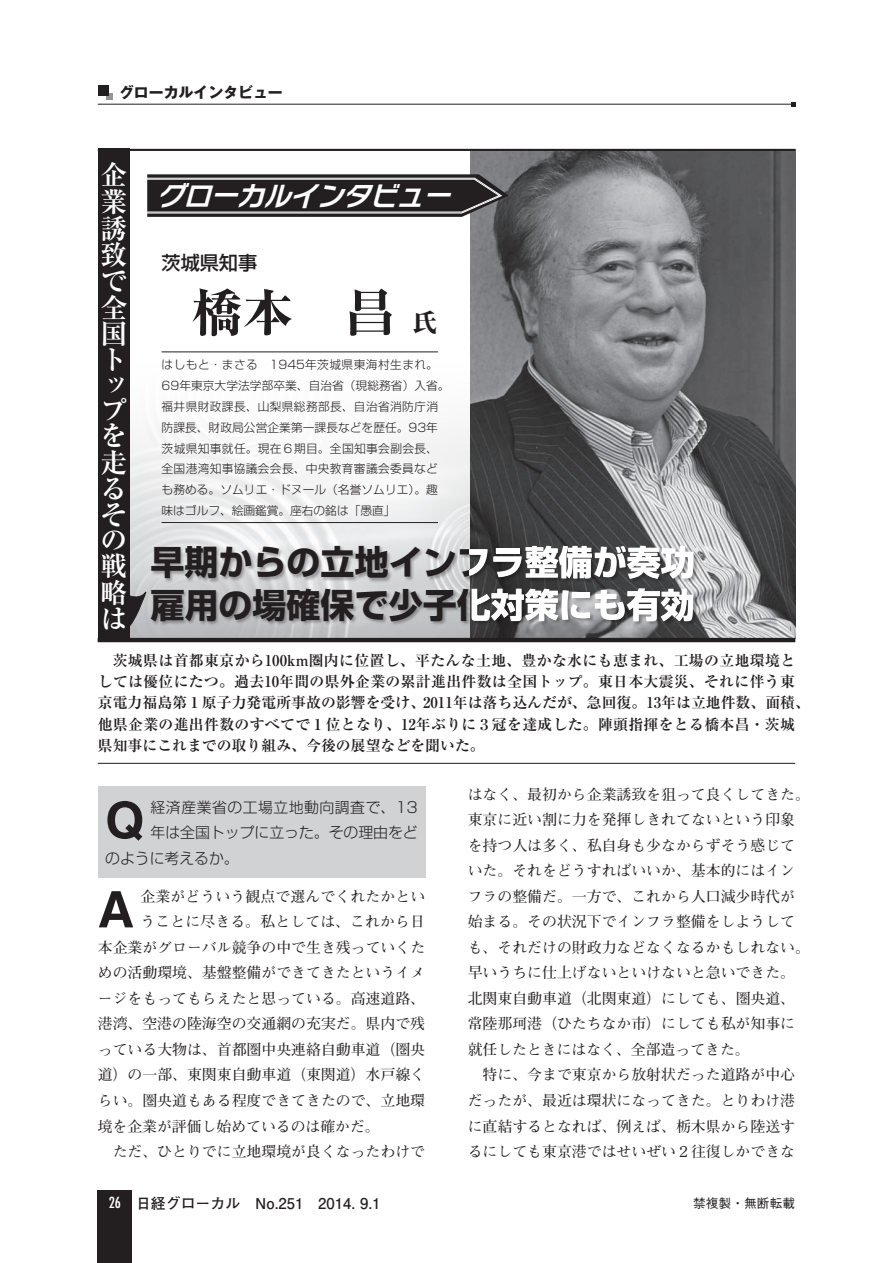
<style>
.page{position:relative;width:893px;height:1263px;background:#fff}
.page>*{position:absolute;margin:0;border:0;box-sizing:border-box;transform-origin:0 0}
.維新-名前{font:800 51px "Ryumin Pro";color:#231f20}
.維新-本文_質問一行目{font:700 50.4px "Helvetica LT Std";color:#231f20}
.t1{font:700 34.05px/42.5px "Shin Go Pro";color:#231f20}
.t2{font:700 27.45px/26.1px "Ryumin Pro";color:#fff}
.t3{font:italic 700 26.55px "Typelabo N Std De";color:#fff}
.維新-肩書き{font:500 19.2px "Shin Go Pro";color:#231f20}
.維新-本文{font:700 14.85px/25.5px "Futo Min A101 Pro";color:#231f20}
.維新-リード{font:700 14.85px/21.3px "Ryumin Pro";letter-spacing:.02em;color:#231f20}
.維新-本文_質問一行目-2{font:700 14.85px "Futo Min A101 Pro";color:#231f20}
.t4{font:300 14.85px "Shin Go Pro";letter-spacing:-.005em;color:#231f20}
.t5{font:700 14.85px "Futo Go B101 Pro";color:#231f20}
.t6{font:300 14.85px "Shin Go Pro";letter-spacing:.03em;color:#231f20}
.柱-左{font:700 14.85px "Gothic MB101 Pro";color:#231f20}
.t7{font:condensed 14.85px "Futura Std";color:#fff}
.t8{font:500 12.75px "Gothic BBB Pro";color:#231f20}
.維新-経歴{font:300 11.7px/20.9px "Shin Go Pro";letter-spacing:.03em;color:#231f20}
.s1{font-size:25.5px}
</style>
<div class="page">
<hr style="left:98px;top:104px;width:697px;height:1px;background:#231f20">
<svg style="left:791px;top:102px;width:4px;height:4px"></svg>
<div style="left:106px;top:94px;width:7px;height:6px;background:#939598"></div>
<div style="left:98px;top:85px;width:10px;height:11px;background:#231f20"></div>
<div style="left:98px;top:1191px;width:34px;height:72px;background:#231f20"></div>
<div style="left:98px;top:787px;width:327px;height:91px;background:#d1d2d4"></div>
<hr style="left:98px;top:763px;width:697px;height:1px;background:#231f20">
<img style="left:130px;top:426px;width:340px;height:212px">
<img style="left:149px;top:544px;width:320px;height:42px">
<img style="left:149px;top:586px;width:320px;height:45px">
<img style="left:470px;top:151px;width:325px;height:487px">
<img style="left:469px;top:544px;width:232px;height:42px">
<img style="left:469px;top:586px;width:232px;height:45px">
<svg style="left:470px;top:549px;width:17px;height:27px"></svg>
<svg style="left:493px;top:546px;width:200px;height:33px"></svg>
<svg style="left:472px;top:588px;width:221px;height:33px"></svg>
<hr style="left:162px;top:352px;width:276px;height:1px;background:#231f20">
<hr style="left:162px;top:522px;width:276px;height:1px;background:#231f20">
<hr style="left:98px;top:149px;width:697px;height:2px;background:#231f20">
<hr style="left:98px;top:638px;width:697px;height:4px;background:#231f20">
<div style="left:98px;top:149px;width:32px;height:493px;background:#231f20"></div>
<svg style="left:147px;top:174px;width:362px;height:43px"></svg>
<svg style="left:130px;top:592px;width:16px;height:38px"></svg>
<p class="柱-左" style="left:119px;top:80px;width:165px">グローカルインタビュー</p>
<p class="t2" style="left:100px;top:160px;width:28px">企業誘致で全国トップを走るその戦略は</p>
<p class="t3" style="left:157px;top:175px;width:303px">グローカルインタビュー</p>
<p class="維新-肩書き" style="left:162px;top:247px;width:97px">茨城県知事</p>
<p class="維新-名前" style="left:191px;top:273px;width:248px">橋本　昌 <span class="s1">氏</span></p>
<p class="維新-経歴" style="left:162px;top:353px;width:290px">はしもと・まさる　1945年茨城県東海村生まれ。<br>69年東京大学法学部卒業、自治省（現総務省）入省。福井県財政課長、山梨県総務部長、自治省消防庁消防課長、財政局公営企業第一課長などを歴任。93年茨城県知事就任。現在６期目。全国知事会副会長、全国港湾知事協議会会長、中央教育審議会委員なども務める。ソムリエ・ドヌール（名誉ソムリエ）。趣味はゴルフ、絵画鑑賞。座右の銘は「愚直」</p>
<p class="t1" style="left:151px;top:538px;width:546px">早期からの立地インフラ整備が奏功雇用の場確保で少子化対策にも有効</p>
<p class="維新-リード" style="left:98px;top:649px;width:714px;text-indent:15px">茨城県は首都東京から100km圏内に位置し、平たんな土地、豊かな水にも恵まれ、工場の立地環境としては優位にたつ。過去10年間の県外企業の累計進出件数は全国トップ。東日本大震災、それに伴う東京電力福島第１原子力発電所事故の影響を受け、2011年は落ち込んだが、急回復。13年は立地件数、面積、他県企業の進出件数のすべてで１位となり、12年ぶりに３冠を達成した。陣頭指揮をとる橋本昌・茨城県知事にこれまでの取り組み、今後の展望などを聞いた。</p>
<p class="維新-本文_質問一行目" style="left:105px;top:789px;width:41px">Q</p>
<p class="t6" style="left:151px;top:795px;width:269px">経済産業省の工場立地動向調査で、13</p>
<p class="t4" style="left:151px;top:820px;width:269px">年は全国トップに立った。その理由をど</p>
<p class="t4" style="left:105px;top:846px;width:135px">のように考えるか。</p>
<p class="維新-本文_質問一行目" style="left:98px;top:879px;width:38px">A</p>
<p class="維新-本文_質問一行目-2" style="left:140px;top:885px;width:286px">企業がどういう観点で選んでくれたかとい</p>
<p class="維新-本文_質問一行目-2" style="left:140px;top:910px;width:286px">うことに尽きる。私としては、これから日</p>
<p class="維新-本文_質問一行目-2" style="left:98px;top:936px;width:329px">本企業がグローバル競争の中で生き残っていくた</p>
<p class="維新-本文_質問一行目-2" style="left:98px;top:961px;width:329px">めの活動環境、基盤整備ができてきたというイメ</p>
<p class="維新-本文_質問一行目-2" style="left:98px;top:987px;width:329px">ージをもってもらえたと思っている。高速道路、</p>
<p class="維新-本文_質問一行目-2" style="left:98px;top:1012px;width:329px">港湾、空港の陸海空の交通網の充実だ。県内で残</p>
<p class="維新-本文_質問一行目-2" style="left:98px;top:1038px;width:329px">っている大物は、首都圏中央連絡自動車道（圏央</p>
<p class="維新-本文_質問一行目-2" style="left:98px;top:1063px;width:329px">道）の一部、東関東自動車道（東関道）水戸線く</p>
<p class="維新-本文_質問一行目-2" style="left:98px;top:1089px;width:329px">らい。圏央道もある程度できてきたので、立地環</p>
<p class="維新-本文_質問一行目-2" style="left:98px;top:1114px;width:283px">境を企業が評価し始めているのは確かだ。</p>
<p class="維新-本文" style="left:113px;top:1137px;width:314px">ただ、ひとりでに立地環境が良くなったわけで</p>
<p class="維新-本文" style="left:468px;top:780px;width:344px">はなく、最初から企業誘致を狙って良くしてきた。東京に近い割に力を発揮しきれてないという印象を持つ人は多く、私自身も少なからずそう感じていた。それをどうすればいいか、基本的にはインフラの整備だ。一方で、これから人口減少時代が始まる。その状況下でインフラ整備をしようしても、それだけの財政力などなくなるかもしれない。早いうちに仕上げないといけないと急いできた。北関東自動車道（北関東道）にしても、圏央道、常陸那珂港（ひたちなか市）にしても私が知事に就任したときにはなく、全部造ってきた。</p>
<p class="維新-本文" style="left:468px;top:1060px;width:329px;text-align:justify;text-indent:15px">特に、今まで東京から放射状だった道路が中心だったが、最近は環状になってきた。とりわけ港に直結するとなれば、例えば、栃木県から陸送するにしても東京港ではせいぜい２往復しかできな</p>
<p class="t7" style="left:109px;top:1194px;width:14px">26</p>
<p class="t5" style="left:136px;top:1191px;width:246px">日経グローカル　No.251　2014. 9.1</p>
<p class="t8" style="left:693px;top:1193px;width:104px">禁複製・無断転載</p>
</div>
